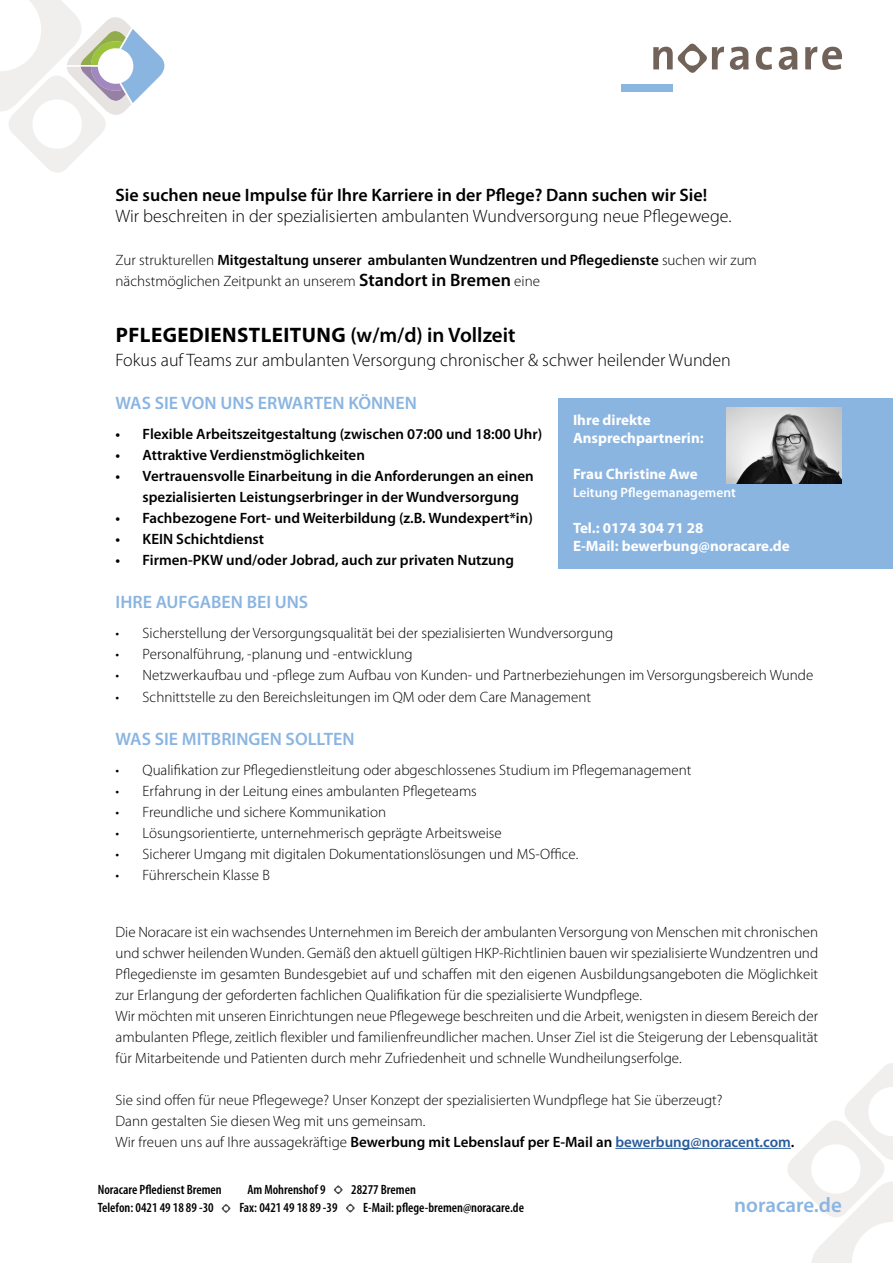
<style>
.page{position:relative;width:893px;height:1263px;background:#fff}
.page>*{position:absolute;margin:0;border:0;box-sizing:border-box;transform-origin:0 0}
.t1{font:700 21px "Myriad Pro";letter-spacing:.02em;color:#000}
.t2{font:600 21px "Myriad Pro";color:#8ab5e1}
.t3{font:300 18px "Myriad Pro";color:#000}
.t4{font:600 18px "Myriad Pro";color:#8ab5e1}
.t5{font:600 18px "Myriad Pro";color:#000}
.t6{font:300 15px/21px "Myriad Pro";color:#000}
.t7{font:600 15px/21px "Myriad Pro";color:#000}
.t8{font:700 15px/18px "Myriad Pro";color:#fff}
.t9{font:600 condensed 13.5px "Myriad Pro";color:#000}
.t10{font:600 13.5px "Myriad Pro";color:#fff}
.s1{font-weight:600}
.s2{font-weight:600;font-size:18px}
.s3{font-weight:600;color:#275b9b}
</style>
<div class="page">
<svg style="left:653px;top:44px;width:71px;height:29px"></svg>
<svg style="left:730px;top:47px;width:19px;height:23px"></svg>
<svg style="left:756px;top:47px;width:16px;height:23px"></svg>
<svg style="left:779px;top:47px;width:18px;height:23px"></svg>
<svg style="left:805px;top:46px;width:37px;height:24px"></svg>
<div style="left:622px;top:84px;width:51px;height:8px;background:#8ab5e1"></div>
<svg style="left:787px;top:1063px;width:106px;height:200px"></svg>
<svg style="left:222px;top:1204px;width:8px;height:9px"></svg>
<svg style="left:334px;top:1185px;width:9px;height:9px"></svg>
<svg style="left:346px;top:1204px;width:9px;height:8px"></svg>
<svg style="left:0;top:0;width:164px;height:173px"></svg>
<hr style="left:615px;top:1148px;width:176px;height:1px;background:#275b9b">
<div style="left:558px;top:399px;width:335px;height:170px;background:#8ab5e1"></div>
<img style="left:726px;top:407px;width:116px;height:77px">
<p class="t5" style="left:116px;top:183px;width:593px">Sie suchen neue Impulse für Ihre Karriere in der Pflege? Dann suchen wir Sie!</p>
<p class="t3" style="left:116px;top:206px;width:617px">Wir beschreiten in der spezialisierten ambulanten Wundversorgung neue Pflegewege.</p>
<p class="t6" style="left:116px;top:249px;width:643px;line-height:21.6px">Zur strukturellen <span class="s1">Mitgestaltung unserer ambulanten Wundzentren und Pflegedienste</span> suchen wir zum nächstmöglichen Zeitpunkt an unserem <span class="s2">Standort in Bremen</span> eine</p>
<h1 class="t1" style="left:116px;top:321px;width:401px">PFLEGEDIENSTLEITUNG <span class="s1">(w/m/d) in Vollzeit</span></h1>
<p class="t3" style="left:116px;top:350px;width:617px">Fokus auf Teams zur ambulanten Versorgung chronischer &amp; schwer heilender Wunden</p>
<p class="t4" style="left:116px;top:391px;width:303px">WAS SIE VON UNS ERWARTEN KÖNNEN</p>
<p class="t7" style="left:116px;top:423px;width:428px">• Flexible Arbeitszeitgestaltung (zwischen 07:00 und 18:00 Uhr)</p>
<p class="t7" style="left:116px;top:444px;width:251px">• Attraktive Verdienstmöglichkeiten</p>
<p class="t7" style="left:143px;top:465px;width:393px;text-indent:-27px">• Vertrauensvolle Einarbeitung in die Anforderungen an einen spezialisierten Leistungserbringer in der Wundversorgung</p>
<p class="t7" style="left:116px;top:507px;width:419px">• Fachbezogene Fort- und Weiterbildung (z.B. Wundexpert*in)</p>
<p class="t7" style="left:116px;top:528px;width:150px">• KEIN Schichtdienst</p>
<p class="t7" style="left:116px;top:549px;width:400px">• Firmen-PKW und/oder Jobrad, auch zur privaten Nutzung</p>
<p class="t4" style="left:116px;top:590px;width:194px">IHRE AUFGABEN BEI UNS</p>
<p class="t6" style="left:116px;top:623px;width:499px">• Sicherstellung der Versorgungsqualität bei der spezialisierten Wundversorgung</p>
<p class="t6" style="left:116px;top:644px;width:298px">• Personalführung, -planung und -entwicklung</p>
<p class="t6" style="left:116px;top:665px;width:699px">• Netzwerkaufbau und -pflege zum Aufbau von Kunden- und Partnerbeziehungen im Versorgungsbereich Wunde</p>
<p class="t6" style="left:116px;top:686px;width:477px">• Schnittstelle zu den Bereichsleitungen im QM oder dem Care Management</p>
<p class="t4" style="left:116px;top:727px;width:240px">WAS SIE MITBRINGEN SOLLTEN</p>
<p class="t6" style="left:116px;top:759px;width:577px">• Qualifikation zur Pflegedienstleitung oder abgeschlossenes Studium im Pflegemanagement</p>
<p class="t6" style="left:116px;top:780px;width:363px">• Erfahrung in der Leitung eines ambulanten Pflegeteams</p>
<p class="t6" style="left:116px;top:801px;width:272px">• Freundliche und sichere Kommunikation</p>
<p class="t6" style="left:116px;top:822px;width:388px">• Lösungsorientierte, unternehmerisch geprägte Arbeitsweise</p>
<p class="t6" style="left:116px;top:843px;width:464px">• Sicherer Umgang mit digitalen Dokumentationslösungen und MS-Office.</p>
<p class="t6" style="left:116px;top:864px;width:156px">• Führerschein Klasse B</p>
<p class="t8" style="left:573px;top:410px;width:132px">Ihre direkte<br>Ansprechpartnerin:</p>
<p class="t8" style="left:573px;top:464px;width:126px">Frau Christine Awe</p>
<p class="t10" style="left:573px;top:484px;width:164px">Leitung Pflegemanagement</p>
<p class="t8" style="left:573px;top:518px;width:218px">Tel.: 0174 304 71 28<br>E-Mail: bewerbung@noracare.de</p>
<p class="t6" style="left:116px;top:921px;width:704px">Die Noracare ist ein wachsendes Unternehmen im Bereich der ambulanten Versorgung von Menschen mit chronischen und schwer heilenden Wunden. Gemäß den aktuell gültigen HKP-Richtlinien bauen wir spezialisierte Wundzentren und Pflegedienste im gesamten Bundesgebiet auf und schaffen mit den eigenen Ausbildungsangeboten die Möglichkeit zur Erlangung der geforderten fachlichen Qualifikation für die spezialisierte Wundpflege.<br>Wir möchten mit unseren Einrichtungen neue Pflegewege beschreiten und die Arbeit, wenigsten in diesem Bereich der ambulanten Pflege, zeitlich flexibler und familienfreundlicher machen. Unser Ziel ist die Steigerung der Lebensqualität für Mitarbeitende und Patienten durch mehr Zufriedenheit und schnelle Wundheilungserfolge.</p>
<p class="t6" style="left:116px;top:1089px;width:680px">Sie sind offen für neue Pflegewege? Unser Konzept der spezialisierten Wundpflege hat Sie überzeugt?<br>Dann gestalten Sie diesen Weg mit uns gemeinsam.<br>Wir freuen uns auf Ihre aussagekräftige <span class="s1">Bewerbung mit Lebenslauf per E-Mail an</span> <span class="s3">bewerbung@noracent.com</span><span class="s1">.</span></p>
<p class="t9" style="left:98px;top:1181px;width:125px">Noracare Pfledienst Bremen</p>
<p class="t9" style="left:247px;top:1181px;width:80px">Am Mohrenshof 9</p>
<p class="t9" style="left:351px;top:1181px;width:66px">28277 Bremen</p>
<p class="t9" style="left:98px;top:1199px;width:117px">Telefon: 0421 49 18 89 -30</p>
<p class="t9" style="left:239px;top:1199px;width:100px">Fax: 0421 49 18 89 -39</p>
<p class="t9" style="left:363px;top:1199px;width:162px">E-Mail: pflege-bremen@noracare.de</p>
<h1 class="t2" style="left:734px;top:1191px;width:109px">noracare.de</h1>
</div>
